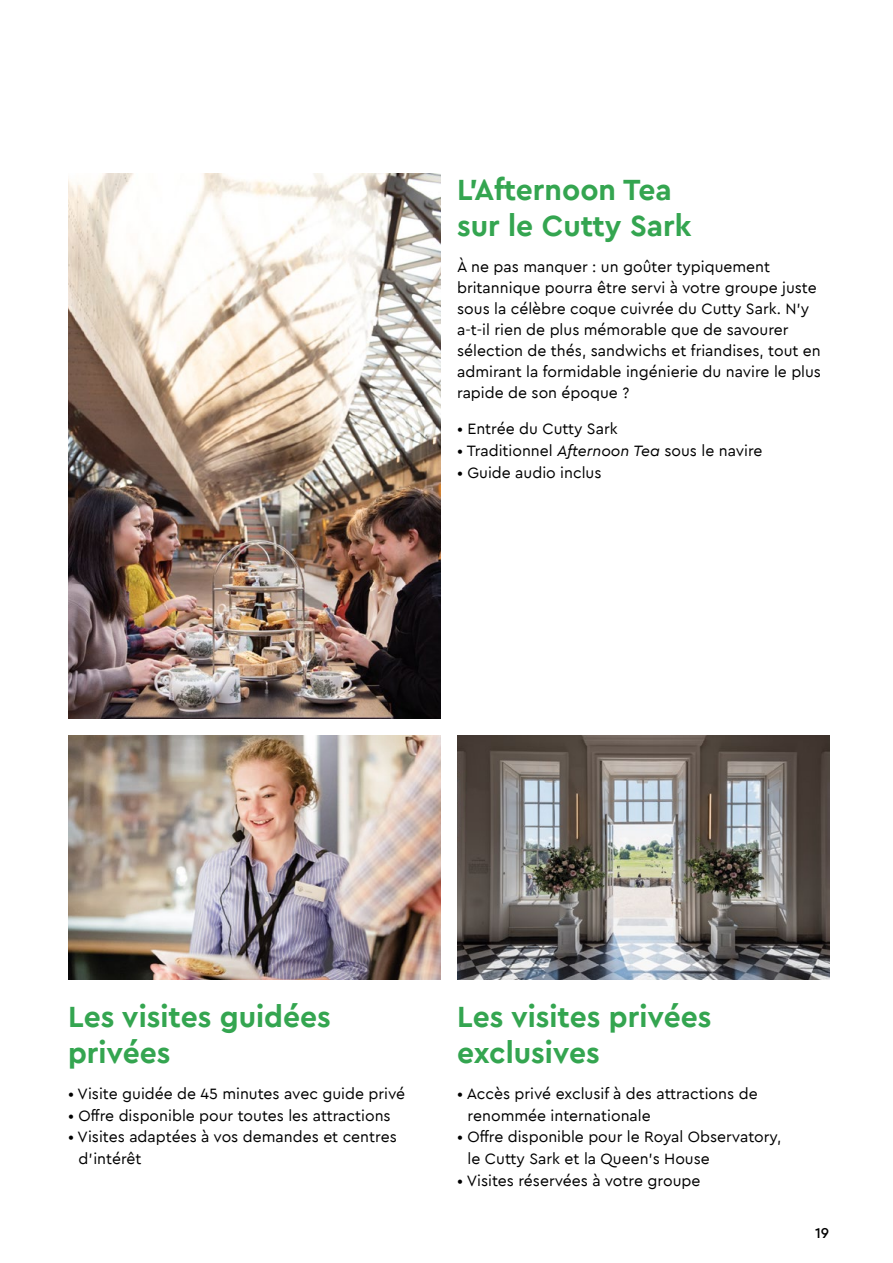
<style>
.page{position:relative;width:893px;height:1263px;background:#fff}
.page>*{position:absolute;margin:0;border:0;box-sizing:border-box;transform-origin:0 0}
.t1{font:700 30px/36px "Cera PRO";color:#34a550}
.t2{font:15.75px/21px "Cera PRO";color:#000}
.t3{font:500 15px "Cera PRO";color:#000}
.s1{font-style:italic}
</style>
<div class="page">
<img style="left:457px;top:736px;width:372px;height:244px">
<img style="left:68px;top:736px;width:372px;height:244px">
<img style="left:68px;top:174px;width:372px;height:544px">
<h1 class="t1" style="left:457px;top:171px;width:236px">L’Afternoon Tea sur le Cutty Sark</h1>
<p class="t2" style="left:457px;top:255px;width:365px">À ne pas manquer : un goûter typiquement britannique pourra être servi à votre groupe juste sous la célèbre coque cuivrée du Cutty Sark. N’y a-t-il rien de plus mémorable que de savourer sélection de thés, sandwichs et friandises, tout en admirant la formidable ingénierie du navire le plus rapide de son époque ?</p>
<p class="t2" style="left:457px;top:418px;width:162px">• Entrée du Cutty Sark</p>
<p class="t2" style="left:457px;top:439px;width:307px">• Traditionnel <span class="s1">Afternoon Tea</span> sous le navire</p>
<p class="t2" style="left:457px;top:461px;width:146px">• Guide audio inclus</p>
<h1 class="t1" style="left:68px;top:997px;width:264px">Les visites guidées privées</h1>
<h1 class="t1" style="left:457px;top:997px;width:256px">Les visites privées exclusives</h1>
<p class="t2" style="left:68px;top:1082px;width:339px">• Visite guidée de 45 minutes avec guide privé</p>
<p class="t2" style="left:68px;top:1104px;width:324px">• Offre disponible pour toutes les attractions</p>
<p class="t2" style="left:79px;top:1125px;width:320px;line-height:21.8px;text-indent:-11px">• Visites adaptées à vos demandes et centres d’intérêt</p>
<p class="t2" style="left:468px;top:1082px;width:292px;line-height:21.8px;text-indent:-11px">• Accès privé exclusif à des attractions de renommée internationale</p>
<p class="t2" style="left:468px;top:1125px;width:315px;line-height:21.8px;text-indent:-11px">• Offre disponible pour le Royal Observatory, le Cutty Sark et la Queen’s House</p>
<p class="t2" style="left:457px;top:1169px;width:245px">• Visites réservées à votre groupe</p>
<p class="t3" style="left:815px;top:1223px;width:16px">19</p>
</div>
